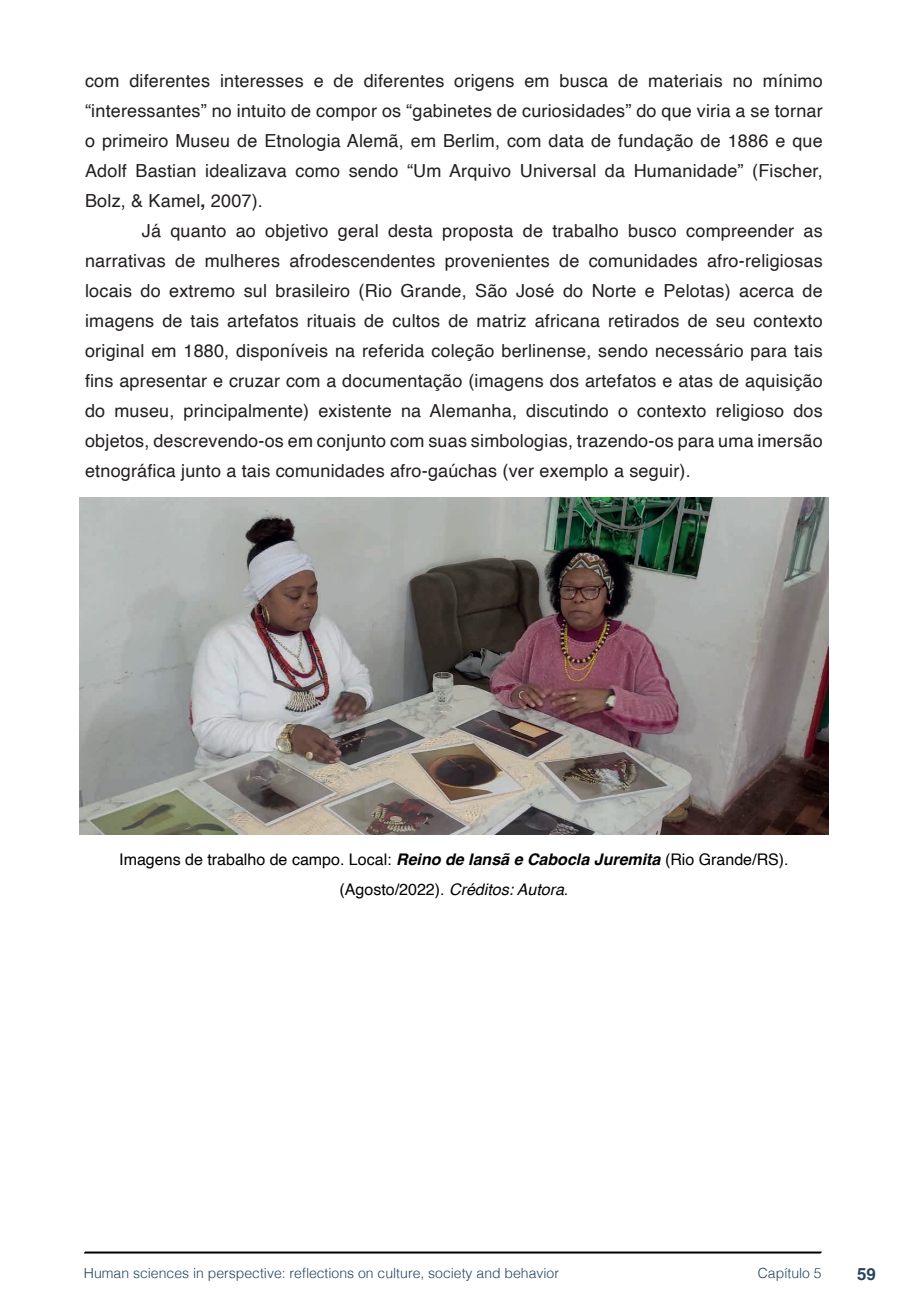
<style>
.page{position:relative;width:908px;height:1304px;background:#fff}
.page>*{position:absolute;margin:0;border:0;box-sizing:border-box;transform-origin:0 0}
.t1{font:18px/30px "Helvetica";letter-spacing:.01em;color:#231f20;text-align:justify}
.t2{font:700 16.8px "Helvetica";color:#23445f}
.t3{font:16px/30.6px "Helvetica";color:#000;text-align:center}
.t4{font:300 14px "Helvetica";color:#23445f}
.s1{font-weight:700}
.s2{font-weight:700;font-style:italic}
.s3{font-style:italic}
</style>
<div class="page">
<svg style="left:84px;top:1251px;width:737px;height:3px;background:#515151"></svg>
<img style="left:79px;top:497px;width:749px;height:337px">
<p class="t1" style="left:85px;top:66px;width:738px">com diferentes interesses e de diferentes origens em busca de materiais no mínimo “interessantes” no intuito de compor os “gabinetes de curiosidades” do que viria a se tornar o primeiro Museu de Etnologia Alemã, em Berlim, com data de fundação de 1886 e que Adolf Bastian idealizava como sendo “Um Arquivo Universal da Humanidade” (Fischer, Bolz, &amp; Kamel<span class="s1">,</span> 2007).</p>
<p class="t1" style="left:85px;top:216px;width:738px;text-indent:57px">Já quanto ao objetivo geral desta proposta de trabalho busco compreender as narrativas de mulheres afrodescendentes provenientes de comunidades afro-religiosas locais do extremo sul brasileiro (Rio Grande, São José do Norte e Pelotas) acerca de imagens de tais artefatos rituais de cultos de matriz africana retirados de seu contexto original em 1880, disponíveis na referida coleção berlinense, sendo necessário para tais fins apresentar e cruzar com a documentação (imagens dos artefatos e atas de aquisição do museu, principalmente) existente na Alemanha, discutindo o contexto religioso dos objetos, descrevendo-os em conjunto com suas simbologias, trazendo-os para uma imersão etnográfica junto a tais comunidades afro-gaúchas (ver exemplo a seguir).</p>
<p class="t3" style="left:119px;top:844px;width:670px">Imagens de trabalho de campo. Local: <span class="s2">Reino de Iansã e Cabocla Juremita</span> (Rio Grande/RS). (Agosto/2022). <span class="s3">Créditos: Autora</span>.</p>
<p class="t4" style="left:84px;top:1261px;width:476px">Human sciences in perspective: reflections on culture, society and behavior</p>
<p class="t4" style="left:757px;top:1261px;width:65px">Capítulo 5</p>
<p class="t2" style="left:856px;top:1264px;width:20px">59</p>
</div>
